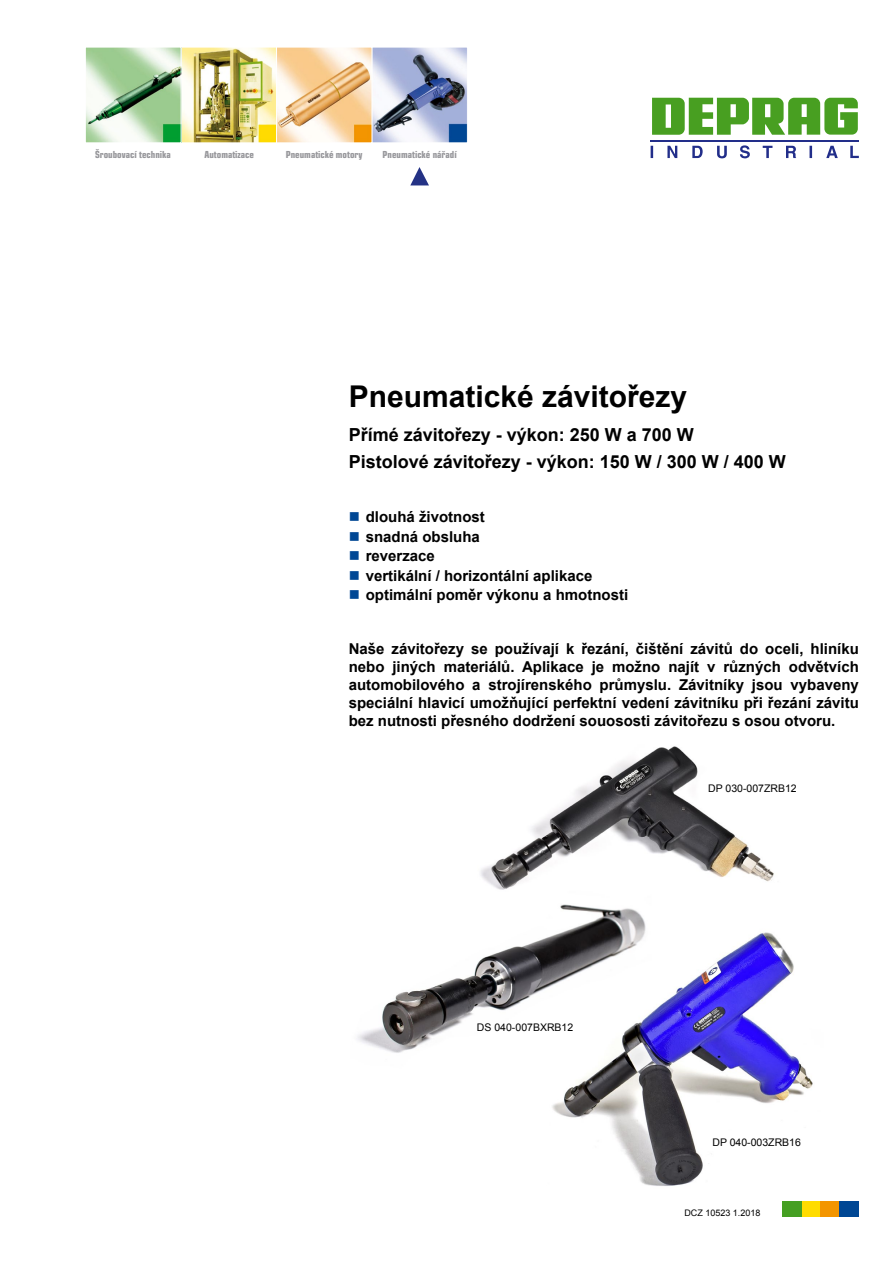
<style>
.page{position:relative;width:893px;height:1263px;background:#fff}
.page>*{position:absolute;margin:0;border:0;box-sizing:border-box;transform-origin:0 0}
.t1{font:700 30px "Arial";color:#000}
.t2{font:700 18px/27px "Arial";color:#000}
.t3{font:700 15px/18px "Arial";color:#000;text-align:justify}
.t4{font:10.5px "Arial";color:#000}
.t5{font:700 condensed 9.75px "Eurostile LT Std";color:#98989c}
.t6{font:9px "Arial";color:#000}
.s1{color:#004794}
</style>
<div class="page">
<img style="left:357px;top:746px;width:456px;height:440px">
<svg style="left:651px;top:145px;width:208px;height:13px"></svg>
<hr style="left:651px;top:140px;width:208px;height:1px;background:#222e8a">
<svg style="left:652px;top:98px;width:206px;height:37px"></svg>
<div style="left:801px;top:1201px;width:20px;height:15px;background:#ffdc00"></div>
<div style="left:820px;top:1201px;width:20px;height:15px;background:#f39500"></div>
<div style="left:840px;top:1201px;width:19px;height:15px;background:#004794"></div>
<div style="left:782px;top:1201px;width:19px;height:15px;background:#459f22"></div>
<svg style="left:410px;top:167px;width:19px;height:19px"></svg>
<img style="left:87px;top:49px;width:379px;height:92px">
<div style="left:371px;top:47px;width:97px;height:96px;border:1px solid #fff"></div>
<div style="left:276px;top:47px;width:96px;height:96px;border:1px solid #fff"></div>
<div style="left:180px;top:47px;width:97px;height:96px;border:1px solid #fff"></div>
<div style="left:85px;top:47px;width:96px;height:96px;border:1px solid #fff"></div>
<p class="t5" style="left:95px;top:149px;width:77px">Šroubovací technika</p>
<p class="t5" style="left:204px;top:149px;width:51px">Automatizace</p>
<p class="t5" style="left:286px;top:149px;width:78px">Pneumatické motory</p>
<p class="t5" style="left:383px;top:149px;width:76px">Pneumatické nárˇ adí</p>
<h1 class="t1" style="left:349px;top:376px;width:340px">Pneumatické závitořezy</h1>
<p class="t2" style="left:349px;top:422px;width:439px">Přímé závitořezy - výkon: 250 W a 700 W<br>Pistolové závitořezy - výkon: 150 W / 300 W / 400 W</p>
<p class="t3" style="left:349px;top:508px;width:138px"><span class="s1">■</span> dlouhá životnost</p>
<p class="t3" style="left:349px;top:528px;width:133px"><span class="s1">■</span> snadná obsluha</p>
<p class="t3" style="left:349px;top:547px;width:88px"><span class="s1">■</span> reverzace</p>
<p class="t3" style="left:349px;top:567px;width:245px"><span class="s1">■</span> vertikální / horizontální aplikace</p>
<p class="t3" style="left:349px;top:586px;width:281px"><span class="s1">■</span> optimální poměr výkonu a hmotnosti</p>
<p class="t3" style="left:349px;top:640px;width:512px">Naše závitořezy se používají k řezání, čištění závitů do oceli, hliníku nebo jiných materiálů. Aplikace je možno najít v různých odvětvích automobilového a strojírenského průmyslu. Závitníky jsou vybaveny speciální hlavicí umožňující perfektní vedení závitníku při řezání závitu bez nutnosti přesného dodržení souososti závitořezu s osou otvoru.</p>
<p class="t4" style="left:477px;top:1021px;width:98px">DS 040-007BXRB12</p>
<p class="t4" style="left:708px;top:781px;width:90px">DP 030-007ZRB12</p>
<p class="t4" style="left:712px;top:1135px;width:90px">DP 040-003ZRB16</p>
<p class="t6" style="left:684px;top:1207px;width:78px">DCZ 10523 1.2018</p>
</div>
